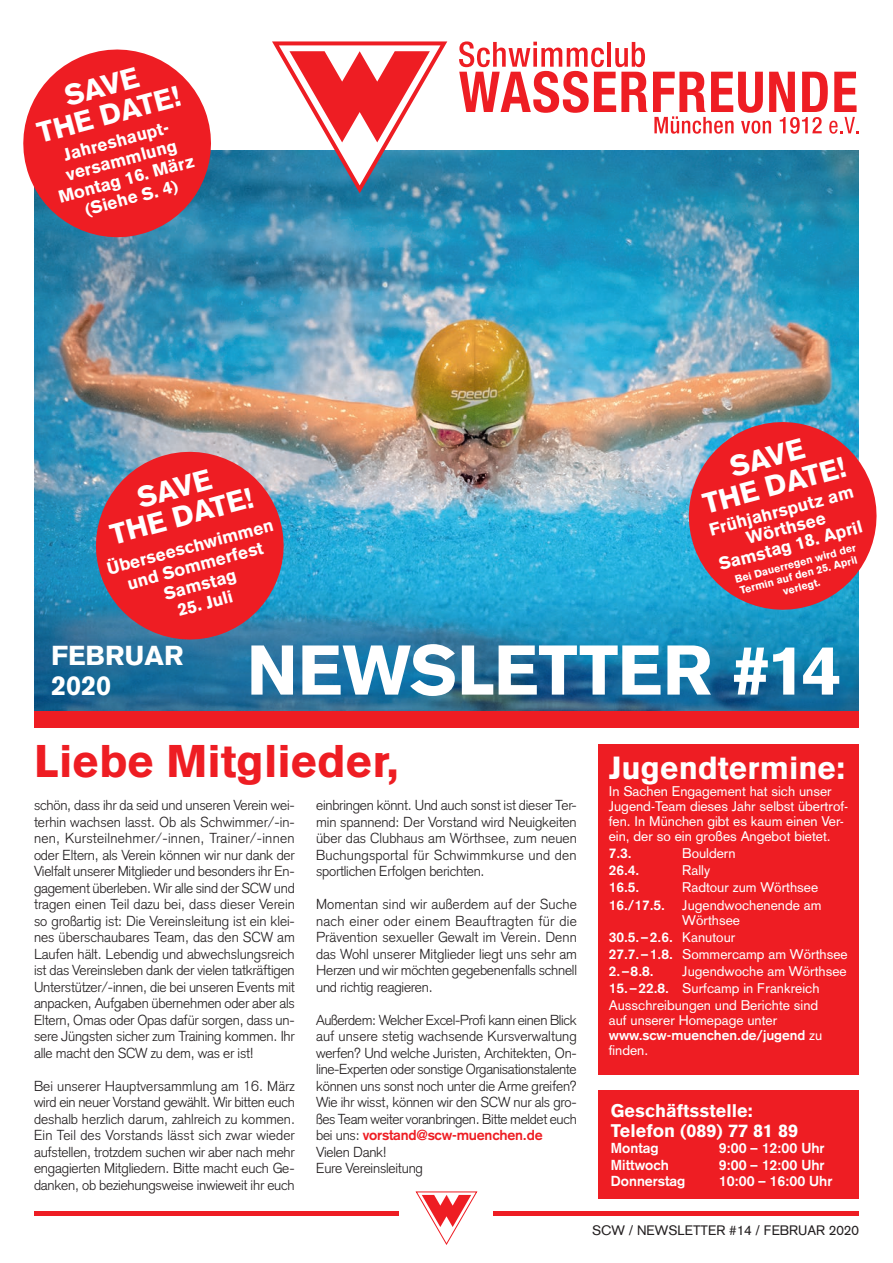
<style>
.page{position:relative;width:893px;height:1263px;background:#fff}
.page>*{position:absolute;margin:0;border:0;box-sizing:border-box;transform-origin:0 0}
.t1{font:900 69px "Akzidenz Grotesk";letter-spacing:-.005em;color:#fff}
.t2{font:900 45px "Akzidenz Grotesk";color:#ee1d23}
.t3{font:900 31.5px "Akzidenz Grotesk";color:#fff}
.t4{font:900 28.5px/28.5px "Akzidenz Grotesk";color:#fff;text-align:center}
.t5{font:900 27px/30px "Akzidenz Grotesk";color:#fff}
.t6{font:900 18px "Akzidenz Grotesk";color:#fff}
.t7{font:900 17.25px/19.5px "Akzidenz Grotesk";color:#fff;text-align:center}
.Copy_neu{font:300 14.25px/16.5px "Akzidenz Grotesk";letter-spacing:-.015em;color:#231f20;text-align:justify}
.t8{font:700 14.25px "Akzidenz Grotesk";color:#fff}
.t9{font:13.8px/15px "Akzidenz Grotesk";color:#fff}
.t10{font:700 13.8px "Akzidenz Grotesk";color:#fff}
.t11{font:13.5px "Akzidenz Grotesk";color:#231f20}
.t12{font:900 10.5px/12px "Akzidenz Grotesk";color:#fff;text-align:center}
.s1{font-weight:700}
.s2{font-weight:400}
.s3{font-weight:700;color:#ee1d23}
</style>
<div class="page">
<img style="left:34px;top:150px;width:825px;height:429px">
<svg style="left:34px;top:579px;width:644px;height:17px;background:#22a8d6"></svg>
<svg style="left:34px;top:596px;width:825px;height:115px;background:#1d79a6"></svg>
<svg style="left:272px;top:41px;width:175px;height:152px"></svg>
<svg style="left:459px;top:41px;width:400px;height:93px"></svg>
<div style="left:34px;top:711px;width:825px;height:17px;background:#ee1d23"></div>
<hr style="left:34px;top:1211px;width:825px;height:4px;background:#ee1d23">
<div style="left:400px;top:1179px;width:93px;height:66px;background:#fff"></div>
<svg style="left:415px;top:1191px;width:63px;height:54px"></svg>
<svg style="left:23px;top:49px;width:198px;height:198px"></svg>
<svg style="left:86px;top:441px;width:208px;height:209px;background:#b64a59"></svg>
<svg style="left:678px;top:412px;width:199px;height:208px;background:#c1505d"></svg>
<div style="left:598px;top:744px;width:261px;height:330px;background:#ee1d23"></div>
<div style="left:598px;top:1091px;width:261px;height:108px;background:#ee1d23"></div>
<p class="t4" style="left:27px;top:92px;width:149px;rotate:-15deg">SAVE<br>THE DATE!</p>
<p class="t7" style="left:46px;top:150px;width:141px;rotate:-15deg">Jahreshaupt&shy;versammlung<br>Montag 16. März (Siehe S. 4)</p>
<p class="t4" style="left:100px;top:493px;width:149px;rotate:-15deg">SAVE<br>THE DATE!</p>
<p class="t7" style="left:105px;top:559px;width:173px;rotate:-15deg">Überseeschwimmen und Sommerfest<br>Samstag</p>
<p class="t7" style="left:175px;top:601px;width:58px;rotate:-15deg">25. Juli</p>
<p class="t4" style="left:692px;top:463px;width:149px;rotate:-15deg">SAVE<br>THE DATE!</p>
<p class="t7" style="left:707px;top:521px;width:150px;line-height:18px;rotate:-15deg">Frühjahrsputz am<br>Wörthsee<br>Samstag 18. April</p>
<p class="t12" style="left:734px;top:574px;width:126px;rotate:-15deg">Bei Dauerregen wird der<br>Termin auf den 25. April verlegt.</p>
<p class="t5" style="left:51px;top:640px;width:134px">FEBRUAR<br>2020</p>
<p class="t1" style="left:247px;top:629px;width:595px">NEWSLETTER #14</p>
<p class="t2" style="left:34px;top:734px;width:367px">Liebe Mitglieder,</p>
<p class="t3" style="left:609px;top:749px;width:238px">Jugendtermine:</p>
<p class="t9" style="left:609px;top:784px;width:241px">In Sachen Engagement hat sich unser Jugend-Team dieses Jahr selbst übertrof&shy;fen. In München gibt es kaum einen Ver&shy;ein, der so ein großes Angebot bietet.</p>
<p class="t10" style="left:609px;top:845px;width:25px">7.3.</p>
<p class="t9" style="left:682px;top:846px;width:55px">Bouldern</p>
<p class="t10" style="left:609px;top:862px;width:32px">26.4.</p>
<p class="t9" style="left:682px;top:863px;width:29px">Rally</p>
<p class="t10" style="left:609px;top:879px;width:32px">16.5.</p>
<p class="t9" style="left:682px;top:880px;width:137px">Radtour zum Wörthsee</p>
<p class="t9" style="left:609px;top:897px;width:214px;text-align:center"><span class="s1">16./17.5.</span> Jugendwochenende am<br>Wörthsee</p>
<p class="t10" style="left:609px;top:929px;width:128px">30.5.–2.6. <span class="s2">Kanutour</span></p>
<p class="t9" style="left:609px;top:946px;width:240px"><span class="s1">27.7.–1.8.</span> Sommercamp am Wörthsee</p>
<p class="t10" style="left:609px;top:963px;width:46px">2.–8.8.</p>
<p class="t9" style="left:682px;top:963px;width:166px">Jugendwoche am Wörthsee</p>
<p class="t9" style="left:609px;top:981px;width:212px"><span class="s1">15.–22.8.</span> Surfcamp in Frankreich</p>
<p class="t9" style="left:609px;top:998px;width:215px">Ausschreibungen und Berichte sind auf unserer Homepage unter <span class="s1">www.scw-muenchen.de/jugend</span> zu finden.</p>
<p class="Copy_neu" style="left:34px;top:797px;width:262px">schön, dass ihr da seid und unseren Verein wei&shy;terhin wachsen lasst. Ob als Schwimmer/-in&shy;nen, Kursteilnehmer/-innen, Trainer/-innen oder Eltern, als Verein können wir nur dank der Vielfalt unserer Mitglieder und besonders ihr En&shy;gagement überleben. Wir alle sind der SCW und tragen einen Teil dazu bei, dass dieser Verein so großartig ist: Die Vereinsleitung ist ein klei&shy;nes überschaubares Team, das den SCW am Laufen hält. Lebendig und abwechslungsreich ist das Vereinsleben dank der vielen tatkräftigen Unterstützer/-innen, die bei unseren Events mit anpacken, Aufgaben übernehmen oder aber als Eltern, Omas oder Opas dafür sorgen, dass un&shy;sere Jüngsten sicher zum Training kommen. Ihr alle macht den SCW zu dem, was er ist!</p>
<p class="Copy_neu" style="left:34px;top:1077px;width:262px">Bei unserer Hauptversammlung am 16. März wird ein neuer Vorstand gewählt. Wir bitten euch deshalb herzlich darum, zahlreich zu kommen.<br>Ein Teil des Vorstands lässt sich zwar wieder aufstellen, trotzdem suchen wir aber nach mehr engagierten Mitgliedern. Bitte macht euch Ge&shy;danken, ob beziehungsweise inwieweit ihr euch</p>
<p class="Copy_neu" style="left:316px;top:797px;width:262px">einbringen könnt. Und auch sonst ist dieser Ter&shy;min spannend: Der Vorstand wird Neuigkeiten über das Clubhaus am Wörthsee, zum neuen Buchungsportal für Schwimmkurse und den sportlichen Erfolgen berichten.</p>
<p class="Copy_neu" style="left:316px;top:896px;width:263px">Momentan sind wir außerdem auf der Suche nach einer oder einem Beauftragten für die Prävention sexueller Gewalt im Verein. Denn das Wohl unserer Mitglieder liegt uns sehr am Herzen und wir möchten gegebenenfalls schnell und richtig reagieren.</p>
<p class="Copy_neu" style="left:316px;top:1011px;width:262px">Außerdem: Welcher Excel-Profi kann einen Blick auf unsere stetig wachsende Kursverwaltung werfen? Und welche Juristen, Architekten, On&shy;line-Experten oder sonstige Organisationstalente können uns sonst noch unter die Arme greifen?<br>Wie ihr wisst, können wir den SCW nur als gro&shy;ßes Team weiter voranbringen. Bitte meldet euch bei uns: <span class="s3">vorstand@scw-muenchen.de</span></p>
<p class="Copy_neu" style="left:316px;top:1143px;width:72px">Vielen Dank!</p>
<p class="Copy_neu" style="left:316px;top:1160px;width:108px">Eure Vereinsleitung</p>
<p class="t6" style="left:611px;top:1100px;width:144px">Geschäftsstelle:</p>
<p class="t6" style="left:611px;top:1119px;width:189px">Telefon (089) 77 81 89</p>
<p class="t8" style="left:611px;top:1140px;width:49px">Montag</p>
<p class="t8" style="left:719px;top:1140px;width:107px">9:00 – 12:00 Uhr</p>
<p class="t8" style="left:611px;top:1156px;width:60px">Mittwoch</p>
<p class="t8" style="left:719px;top:1156px;width:107px">9:00 – 12:00 Uhr</p>
<p class="t8" style="left:611px;top:1173px;width:76px">Donnerstag</p>
<p class="t8" style="left:719px;top:1173px;width:115px">10:00 – 16:00 Uhr</p>
<p class="t11" style="left:592px;top:1222px;width:268px">SCW / NEWSLETTER #14 / FEBRUAR 2020</p>
</div>
